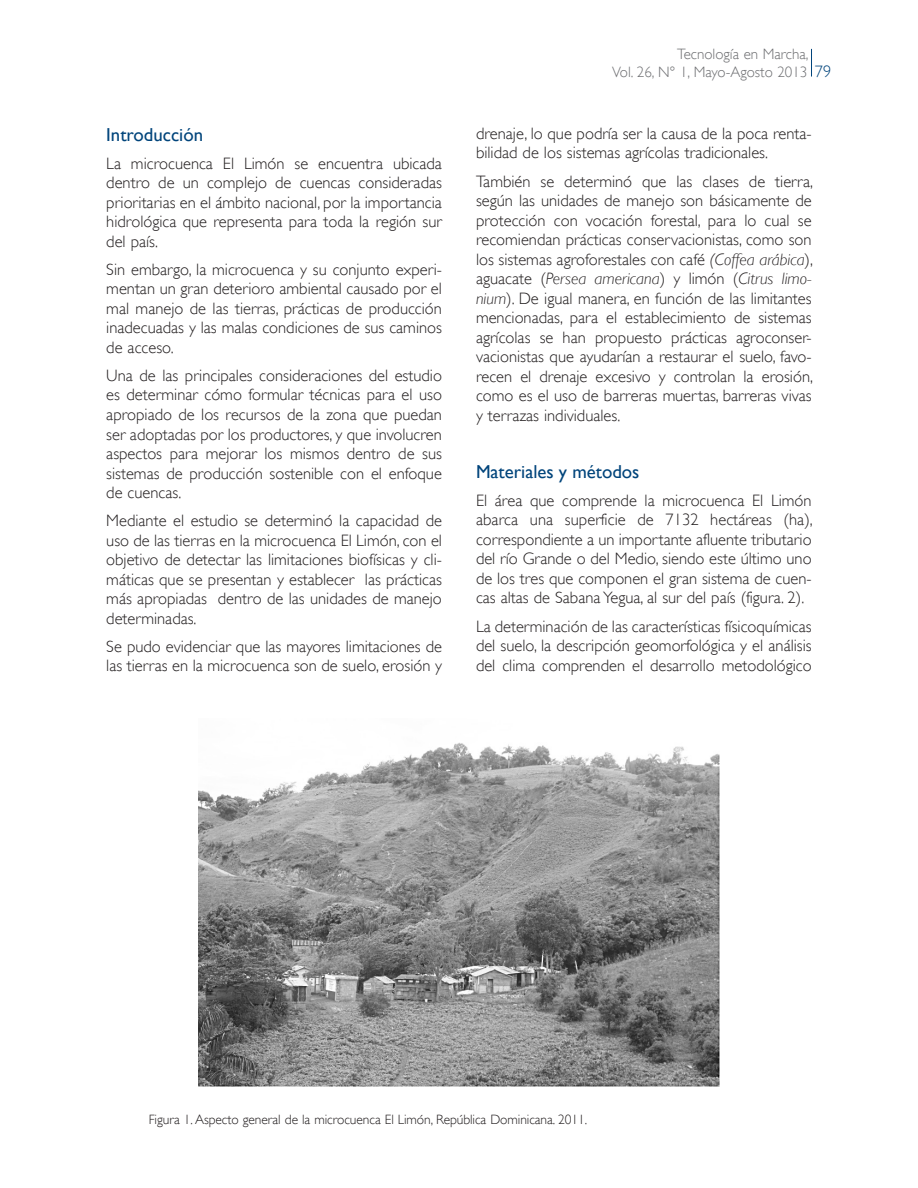
<style>
.page{position:relative;width:918px;height:1188px;background:#fff}
.page>*{position:absolute;margin:0;border:0;box-sizing:border-box;transform-origin:0 0}
.t1{font:18.75px "Gill Sans";color:#00447b}
.t2{font:300 16.5px/19.5px "Gill Sans";color:#231f20;text-align:justify}
.t3{font:300 15px/18px "Gill Sans";color:#6c6d70}
.t4{font:300 13.5px "Gill Sans";letter-spacing:-.005em;color:#231f20}
.s1{font-size:16.5px;color:#00447b}
.s2{font-style:italic}
</style>
<div class="page">
<svg style="left:811px;top:49px;width:1px;height:28px"></svg>
<img style="left:199px;top:742px;width:520px;height:345px">
<p class="t1" style="left:106px;top:123px;width:98px">Introducción</p>
<p class="t2" style="left:106px;top:153px;width:337px">La microcuenca El Limón se encuentra ubicada dentro de un complejo de cuencas consideradas prioritarias en el ámbito nacional, por la importancia hidrológica que representa para toda la región sur del país.</p>
<p class="t2" style="left:106px;top:259px;width:337px">Sin embargo, la microcuenca y su conjunto experi&shy;mentan un gran deterioro ambiental causado por el mal manejo de las tierras, prácticas de producción inadecuadas y las malas condiciones de sus caminos de acceso.</p>
<p class="t2" style="left:106px;top:366px;width:337px">Una de las principales consideraciones del estudio es determinar cómo formular técnicas para el uso apropiado de los recursos de la zona que puedan ser adoptadas por los productores, y que involucren aspectos para mejorar los mismos dentro de sus sistemas de producción sostenible con el enfoque de cuencas.</p>
<p class="t2" style="left:106px;top:511px;width:337px">Mediante el estudio se determinó la capacidad de uso de las tierras en la microcuenca El Limón, con el objetivo de detectar las limitaciones biofísicas y cli&shy;máticas que se presentan y establecer las prácticas más apropiadas dentro de las unidades de manejo determinadas.</p>
<p class="t2" style="left:106px;top:637px;width:337px">Se pudo evidenciar que las mayores limitaciones de las tierras en la microcuenca son de suelo, erosión y</p>
<p class="t3" style="left:612px;top:44px;width:221px;text-indent:65px">Tecnología en Marcha,<br>Vol. 26, N° 1, Mayo-Agosto 2013 <span class="s1">79</span></p>
<p class="t2" style="left:476px;top:124px;width:337px">drenaje, lo que podría ser la causa de la poca renta&shy;bilidad de los sistemas agrícolas tradicionales.</p>
<p class="t2" style="left:476px;top:171px;width:339px">También se determinó que las clases de tierra, según las unidades de manejo son básicamente de protección con vocación forestal, para lo cual se recomiendan prácticas conservacionistas, como son los sistemas agroforestales con café <span class="s2">(Coffea arábica</span>), aguacate (<span class="s2">Persea americana</span>) y limón (<span class="s2">Citrus limo&shy;nium</span>). De igual manera, en función de las limitantes mencionadas, para el establecimiento de sistemas agrícolas se han propuesto prácticas agroconser&shy;vacionistas que ayudarían a restaurar el suelo, favo&shy;recen el drenaje excesivo y controlan la erosión, como es el uso de barreras muertas, barreras vivas y terrazas individuales.</p>
<p class="t1" style="left:476px;top:460px;width:165px">Materiales y métodos</p>
<p class="t2" style="left:476px;top:490px;width:338px">El área que comprende la microcuenca El Limón abarca una superficie de 7132 hectáreas (ha), correspondiente a un importante afluente tributario del río Grande o del Medio, siendo este último uno de los tres que componen el gran sistema de cuen&shy;cas altas de Sabana Yegua, al sur del país (figura. 2).</p>
<p class="t2" style="left:476px;top:616px;width:337px">La determinación de las características físicoquímicas del suelo, la descripción geomorfológica y el análisis del clima comprenden el desarrollo metodológico</p>
<p class="t4" style="left:149px;top:1112px;width:440px">Figura 1. Aspecto general de la microcuenca El Limón, República Dominicana. 2011.</p>
</div>
